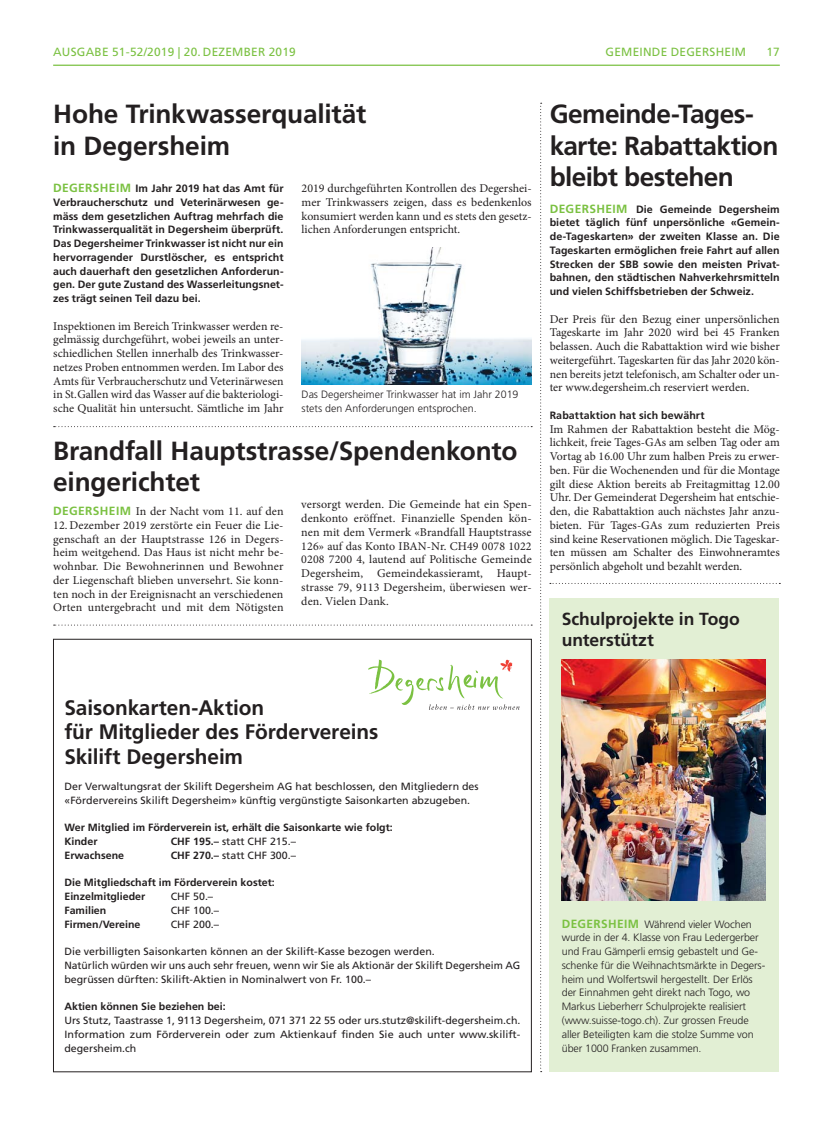
<style>
.page{position:relative;width:833px;height:1134px;background:#fff}
.page>*{position:absolute;margin:0;border:0;box-sizing:border-box;transform-origin:0 0}
.t1{font:700 26.25px/31.2px "Frutiger LT Std";letter-spacing:-.01em;color:#231f20}
.t2{font:700 21px/24.6px "Frutiger LT Std";color:#231f20}
.t3{font:700 17.5px/21.2px "Frutiger LT Std";color:#231f20}
.t4{font:11.88px/13.8px "Minion Pro";color:#231f20;text-align:justify}
.t5{font:11.88px "Frutiger LT Std";letter-spacing:.02em;color:#7bc142}
.t6{font:700 10.62px/13.8px "Frutiger LT Std";letter-spacing:.005em;color:#231f20;text-align:justify}
.t7{font:300 10.62px/13.8px "Frutiger LT Std";letter-spacing:-.01em;color:#231f20}
.t8{font:10.5px/13.8px "Frutiger LT Std";color:#231f20}
.t9{font:700 10.5px/13.8px "Frutiger LT Std";color:#231f20}
.s1{font-size:11.88px;color:#7bc142}
.s2{font-family:"Frutiger LT Std";font-weight:700;color:#7bc142}
.s3{font-weight:700}
.s4{font-weight:700;font-size:11.88px;color:#7bc142}
</style>
<div class="page">
<svg style="left:368px;top:659px;width:151px;height:51px"></svg>
<img style="left:301px;top:247px;width:231px;height:138px">
<div style="left:549px;top:598px;width:230px;height:473px;background:#e2efd4"></div>
<img style="left:562px;top:659px;width:204px;height:241px">
<hr style="left:53px;top:65px;width:727px;height:1px;background:#7bc142">
<svg style="left:540px;top:103px;width:1px;height:969px"></svg>
<svg style="left:54px;top:426px;width:478px;height:1px"></svg>
<svg style="left:54px;top:625px;width:478px;height:1px"></svg>
<svg style="left:550px;top:583px;width:230px;height:1px"></svg>
<p class="t5" style="left:53px;top:46px;width:244px">AUSGABE 51-52/2019 | 20. DEZEMBER 2019</p>
<p class="t5" style="left:605px;top:46px;width:142px">GEMEINDE DEGERSHEIM</p>
<p class="t5" style="left:766px;top:46px;width:15px">17</p>
<h1 class="t1" style="left:53px;top:100px;width:315px">Hohe Trinkwasserqualität in Degersheim</h1>
<p class="t6" style="left:53px;top:182px;width:232px"><span class="s1">DEGERSHEIM</span> Im Jahr 2019 hat das Amt für Verbraucherschutz und Veterinärwesen ge&shy;mäss dem gesetzlichen Auftrag mehrfach die Trinkwasserqualität in Degersheim überprüft.<br>Das Degersheimer Trinkwasser ist nicht nur ein hervorragender Durstlöscher, es entspricht auch dauerhaft den gesetzlichen Anforderun&shy;gen. Der gute Zustand des Wasserleitungsnet&shy;zes trägt seinen Teil dazu bei.</p>
<p class="t4" style="left:53px;top:320px;width:232px">Inspektionen im Bereich Trinkwasser werden re&shy;gelmässig durchgeführt, wobei jeweils an unter&shy;schiedlichen Stellen innerhalb des Trinkwasser&shy;netzes Proben entnommen werden. Im Labor des Amts für Verbraucherschutz und Veterinärwesen in St. Gallen wird das Wasser auf die bakteriologi&shy;sche Qualität hin untersucht. Sämtliche im Jahr</p>
<p class="t4" style="left:301px;top:182px;width:232px">2019 durchgeführten Kontrollen des Degershei&shy;mer Trinkwassers zeigen, dass es bedenkenlos konsumiert werden kann und es stets den gesetz&shy;lichen Anforderungen entspricht.</p>
<p class="t7" style="left:301px;top:388px;width:218px">Das Degersheimer Trinkwasser hat im Jahr 2019 stets den Anforderungen entsprochen.</p>
<h1 class="t1" style="left:53px;top:437px;width:466px">Brandfall Hauptstrasse/Spendenkonto eingerichtet</h1>
<p class="t4" style="left:53px;top:505px;width:232px"><span class="s2">DEGERSHEIM</span> In der Nacht vom 11. auf den</p>
<p class="t4" style="left:53px;top:519px;width:232px">12. Dezember 2019 zerstörte ein Feuer die Lie&shy;genschaft an der Hauptstrasse 126 in Degers&shy;heim weitgehend. Das Haus ist nicht mehr be&shy;wohnbar. Die Bewohnerinnen und Bewohner der Liegenschaft blieben unversehrt. Sie konn&shy;ten noch in der Ereignisnacht an verschiedenen Orten untergebracht und mit dem Nötigsten</p>
<p class="t4" style="left:301px;top:499px;width:232px">versorgt werden. Die Gemeinde hat ein Spen&shy;denkonto eröffnet. Finanzielle Spenden kön&shy;nen mit dem Vermerk «Brandfall Hauptstrasse 126» auf das Konto IBAN-Nr. CH49 0078 1022<br>0208 7200 4, lautend auf Politische Gemeinde Degersheim, Gemeindekassieramt, Haupt&shy;strasse 79, 9113 Degersheim, überwiesen wer&shy;den. Vielen Dank.</p>
<h1 class="t1" style="left:550px;top:100px;width:230px">Gemeinde-Tages&shy;karte: Rabattaktion bleibt bestehen</h1>
<p class="t6" style="left:550px;top:203px;width:232px"><span class="s1">DEGERSHEIM</span> Die Gemeinde Degersheim bietet täglich fünf unpersönliche «Gemein&shy;de-Tageskarten» der zweiten Klasse an. Die Tageskarten ermöglichen freie Fahrt auf allen Strecken der SBB sowie den meisten Privat&shy;bahnen, den städtischen Nahverkehrsmitteln und vielen Schiffsbetrieben der Schweiz.</p>
<p class="t4" style="left:550px;top:313px;width:232px">Der Preis für den Bezug einer unpersönlichen Tageskarte im Jahr 2020 wird bei 45 Franken belassen. Auch die Rabattaktion wird wie bisher weitergeführt. Tageskarten für das Jahr 2020 kön&shy;nen bereits jetzt telefonisch, am Schalter oder un&shy;ter www.degersheim.ch reserviert werden.</p>
<p class="t6" style="left:550px;top:409px;width:156px">Rabattaktion hat sich bewährt</p>
<p class="t4" style="left:550px;top:423px;width:232px">Im Rahmen der Rabattaktion besteht die Mög&shy;lichkeit, freie Tages-GAs am selben Tag oder am Vortag ab 16.00 Uhr zum halben Preis zu erwer&shy;ben. Für die Wochenenden und für die Montage gilt diese Aktion bereits ab Freitagmittag 12.00<br>Uhr. Der Gemeinderat Degersheim hat entschie&shy;den, die Rabattaktion auch nächstes Jahr anzu&shy;bieten. Für Tages-GAs zum reduzierten Preis sind keine Reservationen möglich. Die Tageskar&shy;ten müssen am Schalter des Einwohneramtes persönlich abgeholt und bezahlt werden.</p>
<h3 class="t3" style="left:562px;top:609px;width:179px">Schulprojekte in Togo unterstützt</h3>
<h2 class="t2" style="left:64px;top:696px;width:315px">Saisonkarten-Aktion<br>für Mitglieder des Fördervereins<br>Skilift Degersheim</h2>
<p class="t8" style="left:64px;top:780px;width:416px">Der Verwaltungsrat der Skilift Degersheim AG hat beschlossen, den Mitgliedern des «Fördervereins Skilift Degersheim» künftig vergünstigte Saisonkarten abzugeben.</p>
<p class="t9" style="left:64px;top:821px;width:330px">Wer Mitglied im Förderverein ist, erhält die Saisonkarte wie folgt:<br>Kinder</p>
<p class="t8" style="left:171px;top:835px;width:127px"><span class="s3">CHF 195.–</span> statt CHF 215.–</p>
<p class="t9" style="left:64px;top:849px;width:61px">Erwachsene</p>
<p class="t8" style="left:171px;top:849px;width:127px"><span class="s3">CHF 270.–</span> statt CHF 300.–</p>
<p class="t9" style="left:64px;top:876px;width:212px">Die Mitgliedschaft im Förderverein kostet:<br>Einzelmitglieder</p>
<p class="t8" style="left:171px;top:890px;width:44px">CHF 50.–</p>
<p class="t9" style="left:64px;top:904px;width:43px">Familien</p>
<p class="t8" style="left:171px;top:904px;width:50px">CHF 100.–</p>
<p class="t9" style="left:64px;top:918px;width:77px">Firmen/Vereine</p>
<p class="t8" style="left:171px;top:918px;width:50px">CHF 200.–</p>
<p class="t8" style="left:64px;top:945px;width:457px">Die verbilligten Saisonkarten können an der Skilift-Kasse bezogen werden.<br>Natürlich würden wir uns auch sehr freuen, wenn wir Sie als Aktionär der Skilift Degersheim AG begrüssen dürften: Skilift-Aktien in Nominalwert von Fr. 100.–</p>
<p class="t9" style="left:64px;top:1000px;width:163px">Aktien können Sie beziehen bei:</p>
<p class="t8" style="left:64px;top:1014px;width:457px;text-align:justify">Urs Stutz, Taastrasse 1, 9113 Degersheim, 071 371 22 55 oder urs.stutz@skilift-degersheim.ch.<br>Information zum Förderverein oder zum Aktienkauf finden Sie auch unter www.skilift&shy;degersheim.ch</p>
<p class="t7" style="left:562px;top:918px;width:205px"><span class="s4">DEGERSHEIM</span> Während vieler Wochen wurde in der 4. Klasse von Frau Ledergerber und Frau Gämperli emsig gebastelt und Ge&shy;schenke für die Weihnachtsmärkte in Degers&shy;heim und Wolfertswil hergestellt. Der Erlös der Einnahmen geht direkt nach Togo, wo Markus Lieberherr Schulprojekte realisiert (www.suisse-togo.ch). Zur grossen Freude aller Beteiligten kam die stolze Summe von über 1000 Franken zusammen.</p>
</div>
